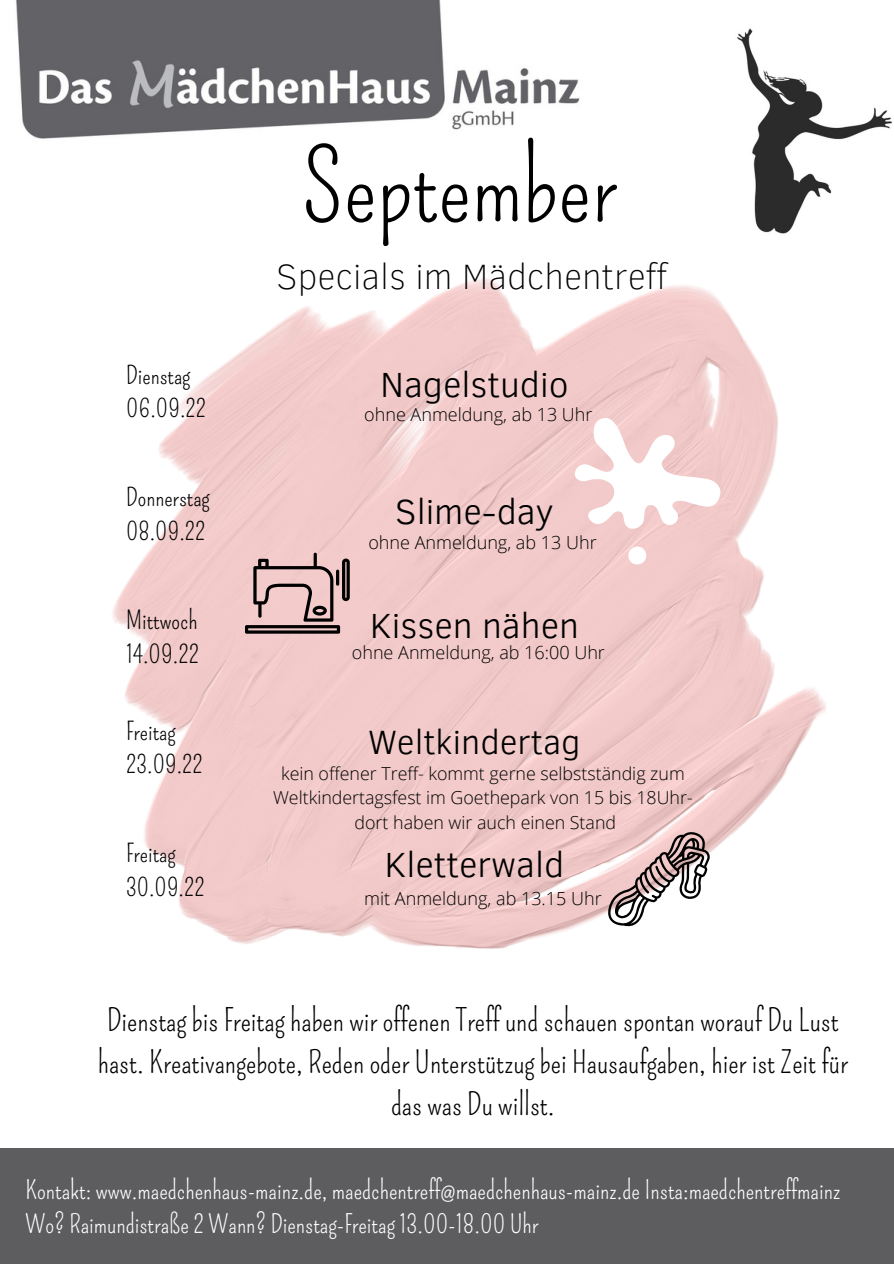
<style>
.page{position:relative;width:894px;height:1264px;background:#fff}
.page>*{position:absolute;margin:0;border:0;box-sizing:border-box;transform-origin:0 0}
.t1{font:97.5px "Pompiere";color:#000}
.t2{font:100 36px "Clear Sans";color:#000}
.t3{font:300 35.85px "Clear Sans";color:#000}
.t4{font:300 34.5px "Clear Sans";color:#000}
.t5{font:30.3px/41.7px "Pompiere";color:#000;text-align:center}
.t6{font:25.05px/35px "Pompiere";color:#fff}
.t7{font:24.75px/33.8px "Pompiere";color:#000}
.t8{font:24.45px/33.8px "Pompiere";color:#000}
.t9{font:300 18px "Open Sans";color:#000}
.t10{font:300 17.85px/24.5px "Open Sans";color:#000;text-align:center}
</style>
<div class="page">
<img style="left:112px;top:278px;width:713px;height:671px">
<div style="left:0;top:1147px;width:893px;height:116px;background:#5d5c5f"></div>
<img style="left:16px;top:0;width:564px;height:139px">
<img style="left:737px;top:28px;width:155px;height:206px">
<svg style="left:245px;top:552px;width:104px;height:81px;background:#bb9c9b"></svg>
<svg style="left:605px;top:829px;width:104px;height:99px"></svg>
<svg style="left:574px;top:409px;width:147px;height:123px"></svg>
<svg style="left:626px;top:545px;width:21px;height:21px"></svg>
<p class="t8" style="left:126px;top:358px;width:81px">Dienstag<br>06.09.22</p>
<p class="t8" style="left:126px;top:481px;width:85px">Donnerstag<br>08.09.22</p>
<p class="t7" style="left:126px;top:604px;width:75px">Mittwoch<br>14.09.22</p>
<p class="t8" style="left:126px;top:714px;width:78px">Freitag<br>23.09.22</p>
<p class="t8" style="left:126px;top:837px;width:80px">Freitag<br>30.09.22</p>
<h1 class="t1" style="left:302px;top:130px;width:315px">September</h1>
<p class="t2" style="left:276px;top:250px;width:392px">Specials im Mädchentreff</p>
<p class="t3" style="left:380px;top:358px;width:190px">Nagelstudio</p>
<p class="t9" style="left:364px;top:401px;width:230px">ohne Anmeldung, ab 13 Uhr</p>
<p class="t3" style="left:395px;top:485px;width:160px">Slime-day</p>
<p class="t9" style="left:368px;top:529px;width:230px">ohne Anmeldung, ab 13 Uhr</p>
<p class="t3" style="left:370px;top:599px;width:210px">Kissen nähen</p>
<p class="t9" style="left:352px;top:640px;width:254px">ohne Anmeldung, ab 16:00 Uhr</p>
<p class="t4" style="left:368px;top:717px;width:214px">Weltkindertag</p>
<p class="t10" style="left:273px;top:760px;width:421px">kein offener Treff- kommt gerne selbstständig zum<br>Weltkindertagsfest im Goethepark von 15 bis 18Uhr&shy;dort haben wir auch einen Stand</p>
<p class="t3" style="left:384px;top:838px;width:181px">Kletterwald</p>
<p class="t9" style="left:364px;top:885px;width:239px">mit Anmeldung, ab 13.15 Uhr</p>
<p class="t5" style="left:98px;top:1000px;width:751px">Dienstag bis Freitag haben wir offenen Treff und schauen spontan worauf Du Lust hast. Kreativangebote, Reden oder Unterstützug bei Hausaufgaben, hier ist Zeit für das was Du willst.</p>
<p class="t6" style="left:25px;top:1172px;width:816px">Kontakt: www.maedchenhaus-mainz.de, maedchentreff@maedchenhaus-mainz.de Insta:maedchentreffmainz<br>Wo? Raimundistraße 2 Wann? Dienstag-Freitag 13.00-18.00 Uhr</p>
</div>
